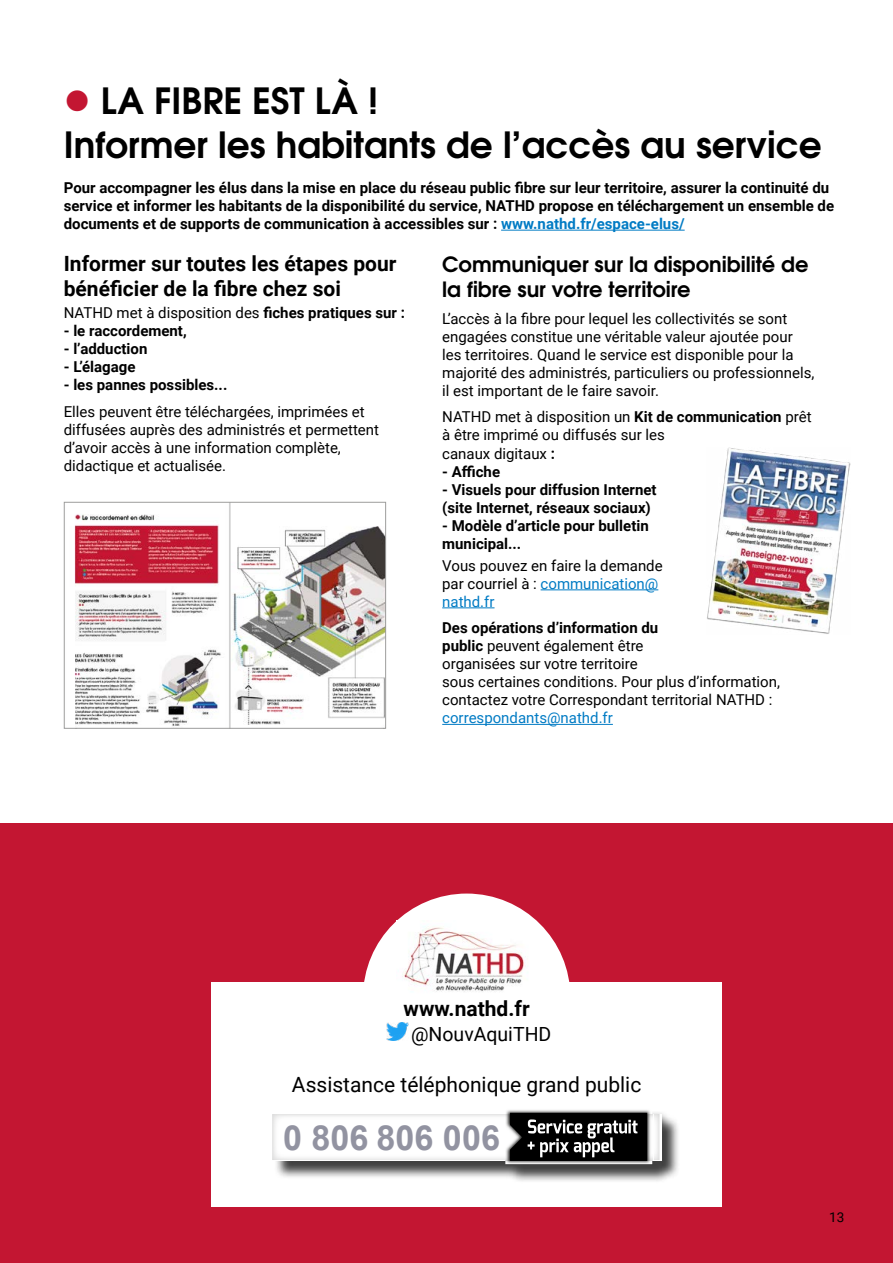
<style>
.page{position:relative;width:893px;height:1263px;background:#fff}
.page>*{position:absolute;margin:0;border:0;box-sizing:border-box;transform-origin:0 0}
.t1{font:700 36px/43.2px "Te X Gyre Adventor";color:#000}
.t2{font:700 34.65px "Arial";color:#9293a1}
.t3{font:700 21px/25.2px "Roboto";color:#000}
.t4{font:700 21px/25.2px "Te X Gyre Adventor";color:#000}
.t5{font:21px "Roboto";color:#000}
.t6{font:19.5px "Roboto";color:#000}
.t7{font:15px/18px "Roboto";color:#000}
.t8{font:700 15px/18px "Roboto";color:#000}
.t9{font:15px "Roboto";color:#007bc4}
.t10{font:13.5px "Roboto";color:#000}
.s1{color:#c31632}
.s2{color:#007bc4}
.s3{font-weight:700}
</style>
<div class="page">
<div style="left:0;top:824px;width:893px;height:439px;background:#c31632"></div>
<div style="left:212px;top:982px;width:510px;height:224px;background:#fff"></div>
<div style="left:363px;top:893px;width:207px;height:208px;background:#fff;border-radius:50%"></div>
<img style="left:402px;top:926px;width:122px;height:66px">
<img style="left:386px;top:1023px;width:22px;height:18px">
<div style="left:274px;top:1111px;width:406px;height:72px;background:#000;opacity:.75"></div>
<img style="left:272px;top:1114px;width:388px;height:46px">
<img style="left:505px;top:1110px;width:147px;height:54px">
<img style="left:505px;top:1114px;width:147px;height:46px">
<svg style="left:510px;top:1113px;width:137px;height:48px;background:#313131"></svg>
<hr style="left:541px;top:589px;width:117px;height:1px;background:#007bc4">
<hr style="left:442px;top:607px;width:52px;height:1px;background:#007bc4">
<hr style="left:442px;top:724px;width:171px;height:1px;background:#007bc4">
<hr style="left:501px;top:230px;width:184px;height:1px;background:#007bc4">
<img style="left:707px;top:448px;width:143px;height:186px">
<img style="left:74px;top:504px;width:310px;height:223px">
<div style="left:64px;top:502px;width:322px;height:227px;border:1px solid #9d9d9c"></div>
<h1 class="t1" style="left:64px;top:76px;width:759px"><span class="s1">●</span> LA FIBRE EST LÀ !<br>Informer les habitants de l’accès au service</h1>
<p class="t8" style="left:64px;top:178px;width:772px">Pour accompagner les élus dans la mise en place du réseau public fibre sur leur territoire, assurer la continuité du service et informer les habitants de la disponibilité du service, NATHD propose en téléchargement un ensemble de documents et de supports de communication à accessibles sur : <span class="s2">www.nathd.fr/espace-elus/</span></p>
<h3 class="t3" style="left:64px;top:250px;width:334px">Informer sur toutes les étapes pour bénéficier de la fibre chez soi</h3>
<p class="t7" style="left:64px;top:303px;width:343px">NATHD met à disposition des <span class="s3">fiches pratiques sur :</span></p>
<p class="t8" style="left:64px;top:321px;width:124px">- le raccordement,</p>
<p class="t8" style="left:64px;top:339px;width:85px">- l’adduction</p>
<p class="t8" style="left:64px;top:357px;width:73px">- L’élagage</p>
<p class="t8" style="left:64px;top:375px;width:165px">- les pannes possibles...</p>
<p class="t7" style="left:64px;top:402px;width:317px">Elles peuvent être téléchargées, imprimées et diffusées auprès des administrés et permettent d’avoir accès à une information complète, didactique et actualisée.</p>
<h3 class="t4" style="left:442px;top:250px;width:368px">Communiquer sur la disponibilité de la fibre sur votre territoire</h3>
<p class="t7" style="left:442px;top:309px;width:374px">L’accès à la fibre pour lequel les collectivités se sont engagées constitue une véritable valeur ajoutée pour les territoires. Quand le service est disponible pour la majorité des administrés, particuliers ou professionnels, il est important de le faire savoir.</p>
<p class="t7" style="left:442px;top:408px;width:371px">NATHD met à disposition un <span class="s3">Kit de communication</span> prêt à être imprimé ou diffusés sur les<br>canaux digitaux <span class="s3">:</span></p>
<p class="t8" style="left:442px;top:462px;width:59px">- Affiche</p>
<p class="t8" style="left:442px;top:480px;width:216px">- Visuels pour diffusion Internet (site Internet, réseaux sociaux)</p>
<p class="t8" style="left:442px;top:516px;width:208px">- Modèle d’article pour bulletin municipal...</p>
<p class="t7" style="left:442px;top:556px;width:222px">Vous pouvez en faire la demande par courriel à : <span class="s2">communication@ nathd.fr</span></p>
<p class="t7" style="left:442px;top:618px;width:339px"><span class="s3">Des opérations d’information du<br>public</span> peuvent également être<br>organisées sur votre territoire<br>sous certaines conditions. Pour plus d’information, contactez votre Correspondant territorial NATHD :</p>
<p class="t9" style="left:442px;top:707px;width:172px">correspondants@nathd.fr</p>
<h3 class="t3" style="left:404px;top:995px;width:128px">www.nathd.fr</h3>
<h3 class="t6" style="left:411px;top:1021px;width:142px">@NouvAquiTHD</h3>
<h3 class="t5" style="left:292px;top:1069px;width:351px">Assistance téléphonique grand public</h3>
<h2 class="t2" style="left:283px;top:1113px;width:218px">0 806 806 006</h2>
<p class="t10" style="left:829px;top:1208px;width:17px">13</p>
</div>
